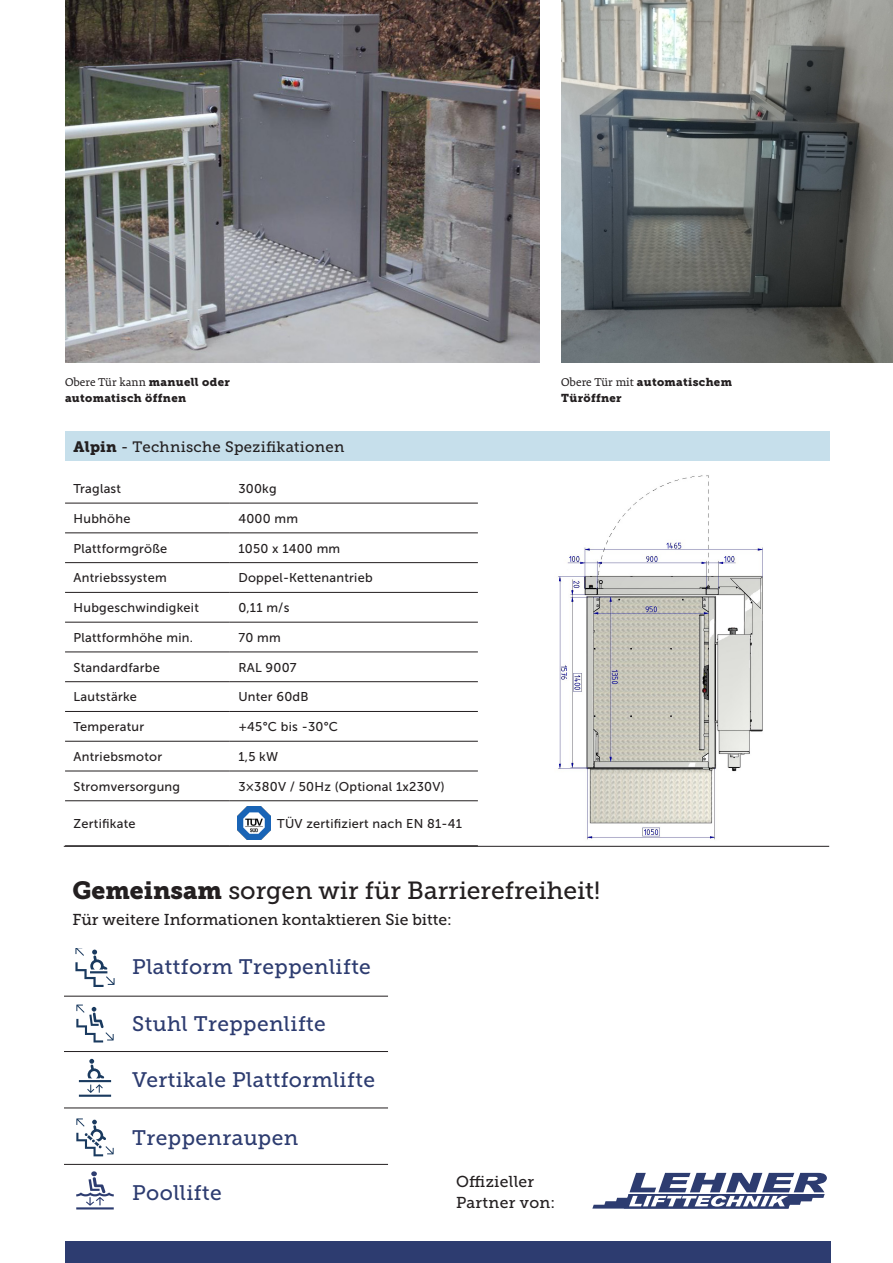
<style>
.page{position:relative;width:893px;height:1263px;background:#fff}
.page>*{position:absolute;margin:0;border:0;box-sizing:border-box;transform-origin:0 0}
.Intro_Stairclimber{font:24.75px "Museo Slab 500";color:#231f20}
.t1{font:21px "Museo Slab 500";letter-spacing:.02em;color:#2d3c70}
.Intro_Stairclimber-2{font:15.75px "Museo Slab 500";color:#231f20}
.Tabelle_linke_Spalte{font:15.75px "Museo Slab 500";letter-spacing:.02em;color:#231f20}
.H_Technical_Specific{font:15px "Museo Slab 500";letter-spacing:.02em;color:#231f20}
.Tabelle_Text{font:12.75px "Museo Sans 500";letter-spacing:.02em;color:#231f20}
.Bildtexte{font:12.3px "Premiera";color:#231f20}
.Bildtexte-2{font:11.4px/16.5px "Museo Slab 900";letter-spacing:.03em;color:#231f20}
.s1{font-family:"Museo Slab 900";font-size:11.4px}
.s2{font-family:"Museo Slab 900"}
.s3{font-family:"Premiera";font-size:12.3px}
</style>
<div class="page">
<div style="left:65px;top:1242px;width:765px;height:21px;background:#2d3c70"></div>
<svg style="left:587px;top:1172px;width:244px;height:88px"></svg>
<hr style="left:64px;top:1164px;width:324px;height:1px;background:#231f20">
<hr style="left:64px;top:1108px;width:324px;height:1px;background:#231f20">
<hr style="left:64px;top:1051px;width:324px;height:1px;background:#231f20">
<hr style="left:64px;top:996px;width:324px;height:1px;background:#231f20">
<svg style="left:76px;top:1171px;width:38px;height:38px"></svg>
<svg style="left:76px;top:1004px;width:38px;height:38px"></svg>
<svg style="left:75px;top:948px;width:40px;height:38px"></svg>
<svg style="left:79px;top:1059px;width:32px;height:38px"></svg>
<svg style="left:76px;top:1118px;width:38px;height:38px"></svg>
<hr style="left:65px;top:503px;width:165px;height:1px;background:#231f20">
<hr style="left:230px;top:503px;width:248px;height:1px;background:#231f20">
<hr style="left:65px;top:533px;width:165px;height:1px;background:#231f20">
<hr style="left:230px;top:533px;width:248px;height:1px;background:#231f20">
<hr style="left:65px;top:562px;width:165px;height:1px;background:#231f20">
<hr style="left:230px;top:562px;width:248px;height:1px;background:#231f20">
<hr style="left:65px;top:592px;width:165px;height:1px;background:#231f20">
<hr style="left:230px;top:592px;width:248px;height:1px;background:#231f20">
<hr style="left:65px;top:622px;width:165px;height:1px;background:#231f20">
<hr style="left:65px;top:652px;width:165px;height:1px;background:#231f20">
<hr style="left:230px;top:622px;width:248px;height:1px;background:#231f20">
<hr style="left:230px;top:652px;width:248px;height:1px;background:#231f20">
<hr style="left:65px;top:681px;width:165px;height:1px;background:#231f20">
<hr style="left:230px;top:681px;width:248px;height:1px;background:#231f20">
<hr style="left:65px;top:711px;width:165px;height:1px;background:#231f20">
<hr style="left:230px;top:711px;width:248px;height:1px;background:#231f20">
<hr style="left:65px;top:741px;width:165px;height:1px;background:#231f20">
<hr style="left:65px;top:771px;width:165px;height:1px;background:#231f20">
<hr style="left:65px;top:800px;width:165px;height:1px;background:#231f20">
<hr style="left:65px;top:845px;width:165px;height:1px;background:#231f20">
<hr style="left:230px;top:741px;width:248px;height:1px;background:#231f20">
<hr style="left:230px;top:771px;width:248px;height:1px;background:#231f20">
<hr style="left:230px;top:800px;width:248px;height:1px;background:#231f20">
<hr style="left:230px;top:845px;width:248px;height:1px;background:#231f20">
<img style="left:561px;top:0;width:332px;height:363px">
<img style="left:65px;top:0;width:475px;height:363px">
<img style="left:499px;top:475px;width:307px;height:371px">
<div style="left:65px;top:431px;width:764px;height:30px;background:#c6dfeb"></div>
<img style="left:237px;top:807px;width:33px;height:32px">
<hr style="left:64px;top:846px;width:765px;height:1px;background:#231f20">
<p class="Bildtexte" style="left:65px;top:374px;width:166px">Obere Tür kann <span class="s1">manuell oder</span></p>
<p class="Bildtexte-2" style="left:65px;top:390px;width:123px">automatisch öffnen</p>
<p class="H_Technical_Specific" style="left:74px;top:438px;width:272px"><span class="s2">Alpin</span> - Technische Spezifikationen</p>
<p class="Tabelle_Text" style="left:74px;top:482px;width:49px">Traglast</p>
<p class="Tabelle_Text" style="left:238px;top:482px;width:40px">300kg</p>
<p class="Tabelle_Text" style="left:74px;top:511px;width:58px">Hubhöhe</p>
<p class="Tabelle_Text" style="left:238px;top:511px;width:61px">4000 mm</p>
<p class="Tabelle_Text" style="left:74px;top:541px;width:95px">Plattformgröße</p>
<p class="Tabelle_Text" style="left:238px;top:541px;width:103px">1050 x 1400 mm</p>
<p class="Tabelle_Text" style="left:74px;top:571px;width:95px">Antriebssystem</p>
<p class="Tabelle_Text" style="left:238px;top:571px;width:136px">Doppel-Kettenantrieb</p>
<p class="Tabelle_Text" style="left:74px;top:601px;width:127px">Hubgeschwindigkeit</p>
<p class="Tabelle_Text" style="left:238px;top:601px;width:53px">0,11 m/s</p>
<p class="Tabelle_Text" style="left:74px;top:630px;width:121px">Plattformhöhe min.</p>
<p class="Tabelle_Text" style="left:238px;top:630px;width:44px">70 mm</p>
<p class="Tabelle_Text" style="left:74px;top:660px;width:88px">Standardfarbe</p>
<p class="Tabelle_Text" style="left:238px;top:660px;width:60px">RAL 9007</p>
<p class="Tabelle_Text" style="left:74px;top:690px;width:65px">Lautstärke</p>
<p class="Tabelle_Text" style="left:238px;top:690px;width:72px">Unter 60dB</p>
<p class="Tabelle_Text" style="left:74px;top:720px;width:72px">Temperatur</p>
<p class="Tabelle_Text" style="left:238px;top:720px;width:101px">+45°C bis -30°C</p>
<p class="Tabelle_Text" style="left:74px;top:749px;width:90px">Antriebsmotor</p>
<p class="Tabelle_Text" style="left:238px;top:749px;width:42px">1,5 kW</p>
<p class="Tabelle_Text" style="left:74px;top:779px;width:108px">Stromversorgung</p>
<p class="Tabelle_Text" style="left:238px;top:779px;width:208px">3×380V / 50Hz (Optional 1x230V)</p>
<p class="Tabelle_Text" style="left:74px;top:817px;width:64px">Zertifikate</p>
<p class="Tabelle_Text" style="left:277px;top:817px;width:186px">TÜV zertifiziert nach EN 81-41</p>
<p class="Bildtexte-2" style="left:561px;top:373px;width:172px"><span class="s3">Obere Tür mit</span> automatischem<br>Türöffner</p>
<p class="Intro_Stairclimber" style="left:73px;top:876px;width:529px"><span class="s2">Gemeinsam</span> sorgen wir für Barrierefreiheit!</p>
<p class="Intro_Stairclimber-2" style="left:73px;top:910px;width:381px">Für weitere Informationen kontaktieren Sie bitte:</p>
<h2 class="t1" style="left:132px;top:955px;width:240px">Plattform Treppenlifte</h2>
<h2 class="t1" style="left:132px;top:1012px;width:195px">Stuhl Treppenlifte</h2>
<h2 class="t1" style="left:132px;top:1068px;width:244px">Vertikale Plattformlifte</h2>
<h2 class="t1" style="left:132px;top:1126px;width:168px">Treppenraupen</h2>
<h2 class="t1" style="left:132px;top:1180px;width:91px">Poollifte</h2>
<p class="Tabelle_linke_Spalte" style="left:456px;top:1172px;width:80px">Offizieller</p>
<p class="Tabelle_linke_Spalte" style="left:456px;top:1193px;width:101px">Partner von:</p>
</div>
